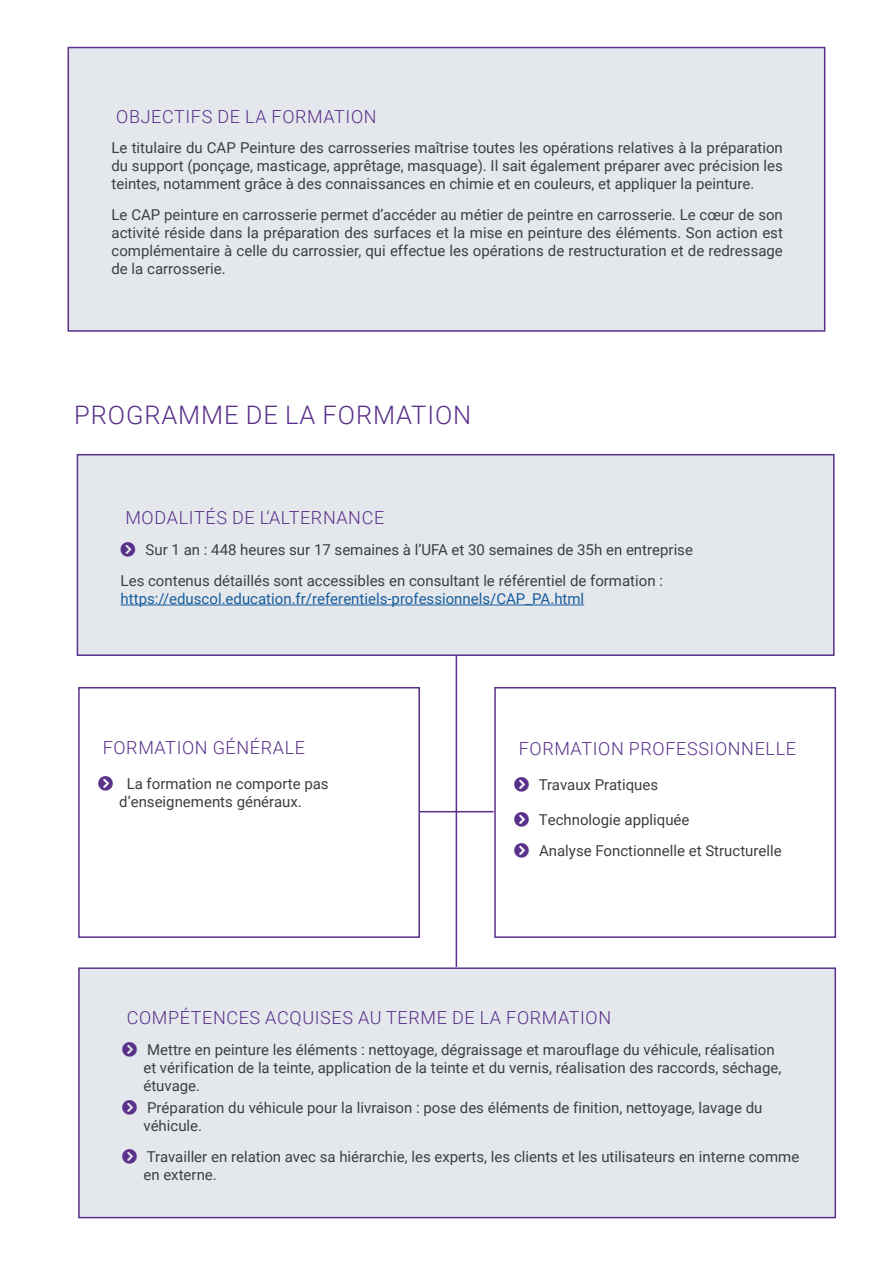
<style>
.page{position:relative;width:893px;height:1263px;background:#fff}
.page>*{position:absolute;margin:0;border:0;box-sizing:border-box;transform-origin:0 0}
.t1{font:300 25.5px "Roboto";letter-spacing:.035em;color:#59308a}
.t2{font:300 18px "Roboto";letter-spacing:.035em;color:#59308a}
.t3{font:15px/18px "Roboto";color:#3e3e3f}
.t4{font:15px "Roboto";color:#175d9e}
</style>
<div class="page">
<div style="left:68px;top:47px;width:757px;height:285px;background:#e4e8ec;border:2px solid #59308a"></div>
<div style="left:78px;top:687px;width:342px;height:251px;background:#fff;border:2px solid #59308a"></div>
<div style="left:494px;top:687px;width:342px;height:251px;background:#fff;border:2px solid #59308a"></div>
<hr style="left:419px;top:811px;width:74px;height:1px;background:#59308a">
<hr style="left:456px;top:625px;width:1px;height:342px;background:#59308a">
<div style="left:78px;top:967px;width:758px;height:251px;background:#e4e8ec;border:2px solid #59308a"></div>
<div style="left:77px;top:454px;width:757px;height:202px;background:#e4e8ec;border:2px solid #59308a"></div>
<hr style="left:121px;top:605px;width:463px;height:1px;background:#175d9e">
<p class="t2" style="left:116px;top:104px;width:262px">OBJECTIFS DE LA FORMATION</p>
<p class="t3" style="left:112px;top:138px;width:673px;text-align:justify">Le titulaire du CAP Peinture des carrosseries maîtrise toutes les opérations relatives à la préparation du support (ponçage, masticage, apprêtage, masquage). Il sait également préparer avec précision les teintes, notamment grâce à des connaissances en chimie et en couleurs, et appliquer la peinture.</p>
<p class="t3" style="left:112px;top:205px;width:673px;text-align:justify">Le CAP peinture en carrosserie permet d’accéder au métier de peintre en carrosserie. Le cœur de son activité réside dans la préparation des surfaces et la mise en peinture des éléments. Son action est complémentaire à celle du carrossier, qui effectue les opérations de restructuration et de redressage de la carrosserie.</p>
<h1 class="t1" style="left:74px;top:397px;width:399px">PROGRAMME DE LA FORMATION</h1>
<p class="t2" style="left:125px;top:505px;width:260px">MODALITÉS DE L’ALTERNANCE</p>
<p class="t3" style="left:121px;top:534px;width:574px;line-height:30.8px;text-indent:25px">Sur 1 an : 448 heures sur 17 semaines à l’UFA et 30 semaines de 35h en entreprise<br>Les contenus détaillés sont accessibles en consultant le référentiel de formation :</p>
<p class="t4" style="left:121px;top:588px;width:465px">https://eduscol.education.fr/referentiels-professionnels/CAP_PA.html</p>
<p class="t2" style="left:103px;top:734px;width:204px">FORMATION GÉNÉRALE</p>
<p class="t3" style="left:119px;top:774px;width:211px;text-indent:7px">La formation ne comporte pas d’enseignements généraux.</p>
<p class="t2" style="left:519px;top:736px;width:279px">FORMATION PROFESSIONNELLE</p>
<p class="t3" style="left:539px;top:775px;width:121px">Travaux Pratiques</p>
<p class="t3" style="left:539px;top:803px;width:245px;line-height:30.8px">Technologie appliquée<br>Analyse Fonctionnelle et Structurelle</p>
<p class="t2" style="left:127px;top:1005px;width:486px">COMPÉTENCES ACQUISES AU TERME DE LA FORMATION</p>
<p class="t3" style="left:143px;top:1040px;width:639px">Mettre en peinture les éléments : nettoyage, dégraissage et marouflage du véhicule, réalisation et vérification de la teinte, application de la teinte et du vernis, réalisation des raccords, séchage, étuvage.</p>
<p class="t3" style="left:143px;top:1098px;width:620px">Préparation du véhicule pour la livraison : pose des éléments de finition, nettoyage, lavage du véhicule.</p>
<p class="t3" style="left:143px;top:1147px;width:657px">Travailler en relation avec sa hiérarchie, les experts, les clients et les utilisateurs en interne comme en externe.</p>
</div>
